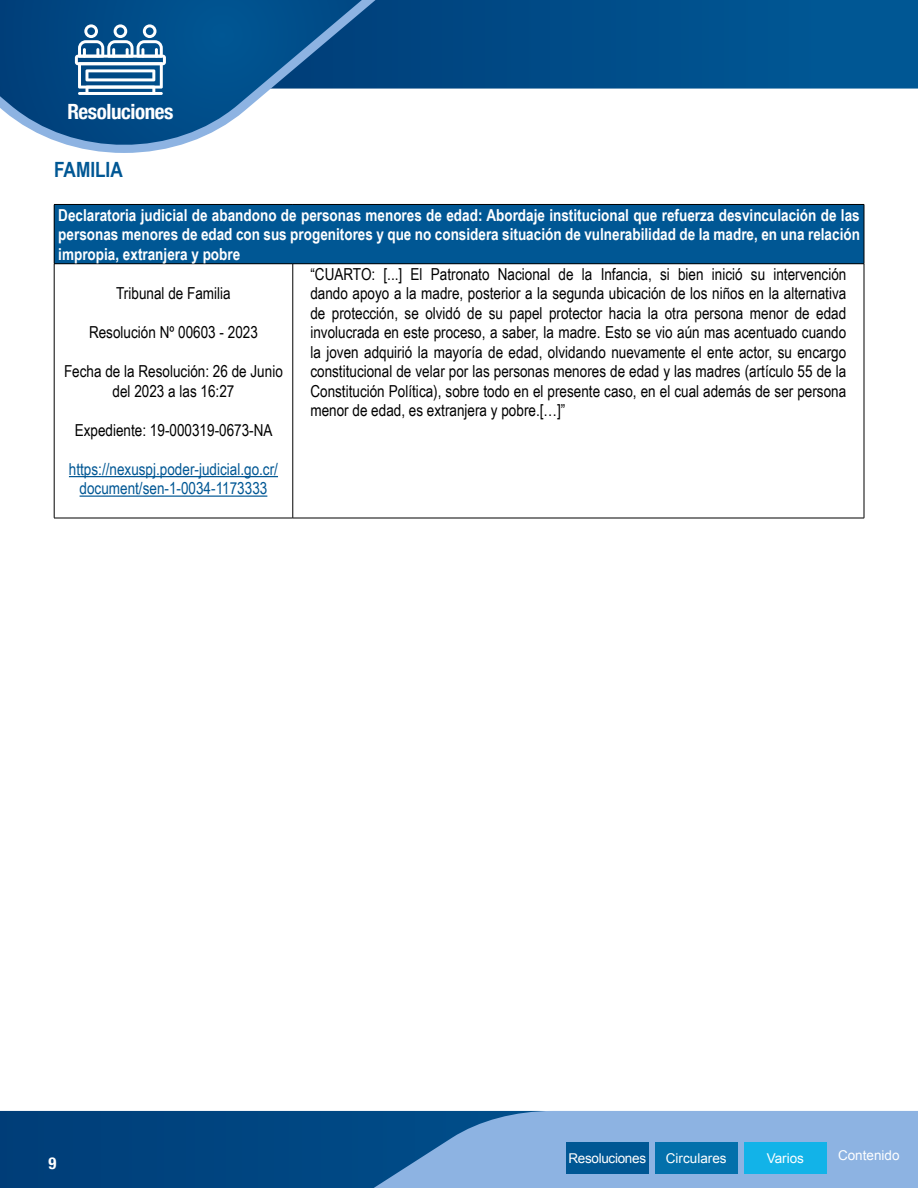
<style>
.page{position:relative;width:918px;height:1188px;background:#fff}
.page>*{position:absolute;margin:0;border:0;box-sizing:border-box;transform-origin:0 0}
.t1{font:700 condensed 21px "Helvetica Neue";letter-spacing:-.02em;color:#fff}
.t2{font:700 21px "Arial Narrow";color:#005794}
.t3{font:16.5px/19.5px "Arial Narrow";color:#000;text-align:center}
.t4{font:700 16.5px/19.5px "Arial Narrow";color:#fff;text-align:justify}
.t5{font:16.5px/19.5px "Arial Narrow";color:#005794;text-align:center}
.t6{font:700 condensed 16.5px "Helvetica Neue";color:#fff}
.t7{font:13.5px "Arial";color:#fff}
.t8{font:13.5px "Arial";letter-spacing:-.02em;color:#fff}
</style>
<div class="page">
<svg style="left:464px;top:0;width:454px;height:89px;background:#01518d"></svg>
<svg style="left:451px;top:0;width:13px;height:89px"></svg>
<svg style="left:0;top:0;width:451px;height:153px"></svg>
<div style="left:0;top:1111px;width:374px;height:77px;background:#00437f"></div>
<svg style="left:374px;top:1111px;width:544px;height:77px;background:#77a3d4"></svg>
<svg style="left:75px;top:24px;width:91px;height:71px"></svg>
<hr style="left:78px;top:92px;width:85px;height:3px;background:#fff">
<div style="left:566px;top:1142px;width:83px;height:31px;background:#005794"></div>
<div style="left:655px;top:1142px;width:83px;height:31px;background:#0370ab"></div>
<div style="left:744px;top:1142px;width:83px;height:31px;background:#12b3e8"></div>
<div style="left:54px;top:204px;width:810px;height:60px;background:#005794"></div>
<hr style="left:54px;top:204px;width:239px;height:1px;background:#000">
<hr style="left:54px;top:205px;width:1px;height:59px;background:#000">
<hr style="left:293px;top:204px;width:571px;height:1px;background:#000">
<hr style="left:864px;top:205px;width:1px;height:59px;background:#000">
<hr style="left:54px;top:263px;width:239px;height:1px;background:#000">
<hr style="left:54px;top:264px;width:1px;height:254px;background:#000">
<hr style="left:293px;top:263px;width:571px;height:1px;background:#000">
<hr style="left:293px;top:264px;width:1px;height:254px;background:#000">
<hr style="left:864px;top:264px;width:1px;height:254px;background:#000">
<hr style="left:54px;top:518px;width:239px;height:1px;background:#000">
<hr style="left:293px;top:518px;width:571px;height:1px;background:#000">
<hr style="left:69px;top:476px;width:209px;height:1px;background:#005794">
<hr style="left:80px;top:496px;width:187px;height:1px;background:#005794">
<p class="t1" style="left:67px;top:94px;width:108px">Resoluciones</p>
<p class="t2" style="left:54px;top:154px;width:70px">FAMILIA</p>
<p class="t4" style="left:58px;top:204px;width:803px">Declaratoria judicial de abandono de personas menores de edad: Abordaje institucional que refuerza desvinculación de las personas menores de edad con sus progenitores y que no considera situación de vulnerabilidad de la madre, en una relación impropia, extranjera y pobre</p>
<p class="t3" style="left:116px;top:283px;width:116px">Tribunal de Familia</p>
<p class="t3" style="left:89px;top:322px;width:170px">Resolución Nº 00603 - 2023</p>
<p class="t3" style="left:64px;top:361px;width:220px">Fecha de la Resolución: 26 de Junio del 2023 a las 16:27</p>
<p class="t3" style="left:75px;top:420px;width:199px">Expediente: 19-000319-0673-NA</p>
<p class="t5" style="left:69px;top:459px;width:211px">https://nexuspj.poder-judicial.go.cr/ document/sen-1-0034-1173333</p>
<p class="t3" style="left:310px;top:264px;width:537px;text-align:justify">“CUARTO: [...] El Patronato Nacional de la Infancia, si bien inició su intervención dando apoyo a la madre, posterior a la segunda ubicación de los niños en la alternativa de protección, se olvidó de su papel protector hacia la otra persona menor de edad involucrada en este proceso, a saber, la madre. Esto se vio aún mas acentuado cuando la joven adquirió la mayoría de edad, olvidando nuevamente el ente actor, su encargo constitucional de velar por las personas menores de edad y las madres (artículo 55 de la Constitución Política), sobre todo en el presente caso, en el cual además de ser persona menor de edad, es extranjera y pobre.[…]”</p>
<p class="t6" style="left:49px;top:1149px;width:9px">9</p>
<p class="t8" style="left:568px;top:1149px;width:79px">Resoluciones</p>
<p class="t7" style="left:666px;top:1149px;width:62px">Circulares</p>
<p class="t7" style="left:767px;top:1149px;width:39px">Varios</p>
<p class="t7" style="left:838px;top:1146px;width:63px">Contenido</p>
</div>
